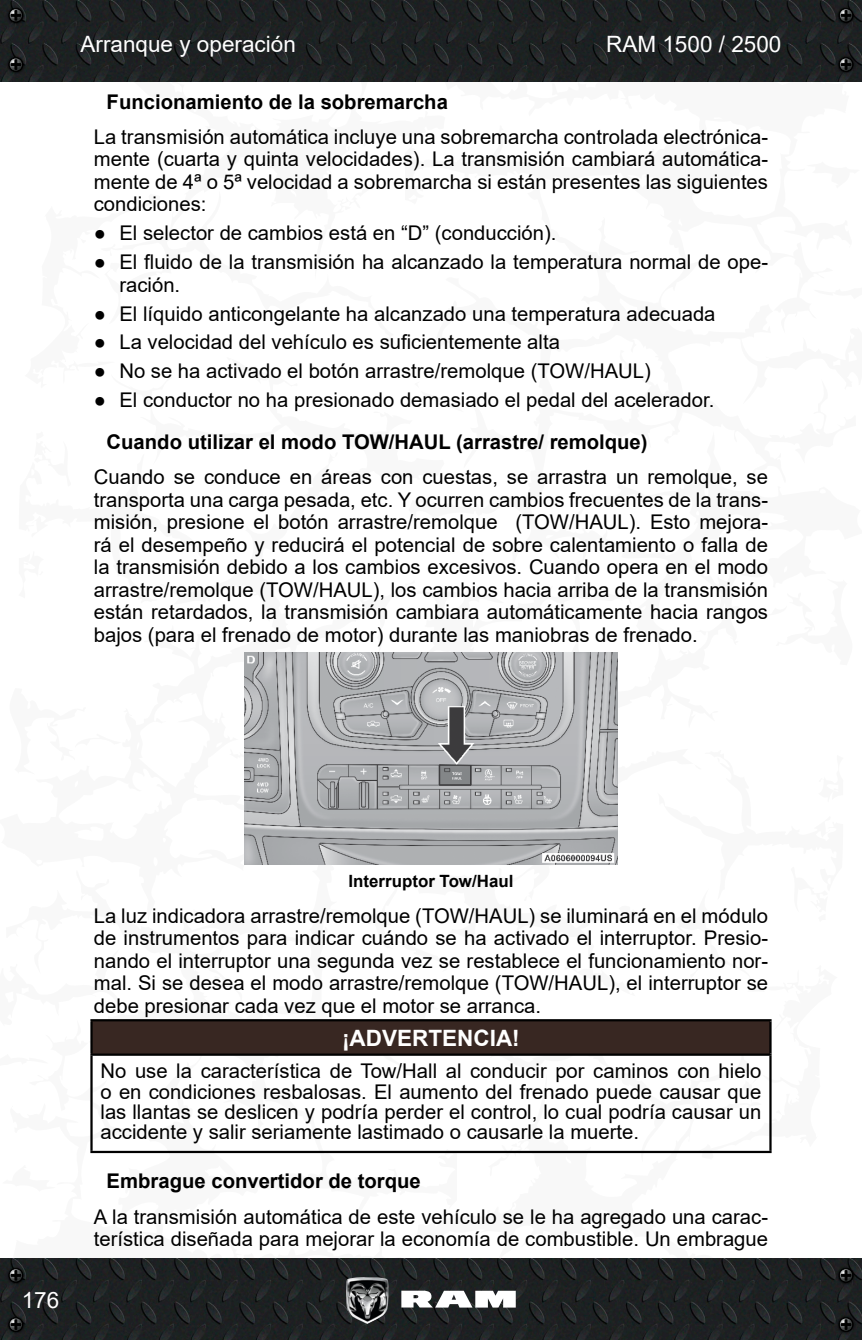
<style>
.page{position:relative;width:862px;height:1340px;background:#fff}
.page>*{position:absolute;margin:0;border:0;box-sizing:border-box;transform-origin:0 0}
.t1{font:22.5px "Arial";color:#fff}
.Adver_Preca_Título{font:700 22.5px "Arial";color:#fff}
._4_Normal{font:20.25px/22.5px "Arial";color:#000;text-align:justify}
.Adver_Preca_Texto{font:20.25px/20.2px "Arial";color:#000;text-align:justify}
._3_Tercer_sub{font:700 20.25px "Arial";color:#000}
._7_Pie_de_fot{font:700 16.88px "Arial";color:#000}
</style>
<div class="page">
<svg style="left:861px;top:39px;width:1px;height:1259px"></svg>
<img style="left:0;top:0;width:861px;height:81px">
<img style="left:0;top:1258px;width:861px;height:81px">
<svg style="left:401px;top:1290px;width:114px;height:17px"></svg>
<img style="left:346px;top:1276px;width:42px;height:47px">
<img style="left:5px;top:4px;width:22px;height:22px">
<svg style="left:8px;top:8px;width:16px;height:15px"></svg>
<img style="left:5px;top:1264px;width:22px;height:22px">
<svg style="left:8px;top:1267px;width:16px;height:15px"></svg>
<img style="left:834px;top:4px;width:22px;height:22px">
<svg style="left:837px;top:8px;width:16px;height:15px"></svg>
<img style="left:834px;top:1264px;width:22px;height:22px">
<svg style="left:837px;top:1267px;width:16px;height:15px"></svg>
<img style="left:5px;top:53px;width:22px;height:23px">
<svg style="left:8px;top:57px;width:16px;height:15px"></svg>
<img style="left:5px;top:1313px;width:22px;height:22px">
<svg style="left:8px;top:1316px;width:16px;height:15px"></svg>
<img style="left:834px;top:53px;width:22px;height:23px">
<svg style="left:837px;top:57px;width:16px;height:15px"></svg>
<img style="left:834px;top:1313px;width:22px;height:22px">
<svg style="left:837px;top:1316px;width:16px;height:15px"></svg>
<img style="left:244px;top:652px;width:373px;height:212px">
<div style="left:91px;top:1020px;width:679px;height:34px;background:#382722"></div>
<hr style="left:90px;top:1019px;width:681px;height:2px;background:#000">
<hr style="left:90px;top:1021px;width:3px;height:32px;background:#000">
<hr style="left:768px;top:1021px;width:3px;height:32px;background:#000">
<hr style="left:90px;top:1053px;width:681px;height:2px;background:#000">
<hr style="left:90px;top:1055px;width:3px;height:95px;background:#000">
<hr style="left:768px;top:1055px;width:3px;height:95px;background:#000">
<hr style="left:90px;top:1150px;width:681px;height:3px;background:#000">
<p class="t1" style="left:80px;top:29px;width:217px">Arranque y operación</p>
<p class="t1" style="left:605px;top:29px;width:177px">RAM 1500 / 2500</p>
<p class="_3_Tercer_sub" style="left:107px;top:87px;width:342px">Funcionamiento de la sobremarcha</p>
<p class="_4_Normal" style="left:94px;top:125px;width:675px">La transmisión automática incluye una sobremarcha controlada electrónica&shy;mente (cuarta y quinta velocidades). La transmisión cambiará automática&shy;mente de 4ª o 5ª velocidad a sobremarcha si están presentes las siguientes condiciones:</p>
<p class="_4_Normal" style="left:94px;top:222px;width:464px">● El selector de cambios está en “D” (conducción).</p>
<p class="_4_Normal" style="left:119px;top:251px;width:649px;text-indent:-26px">● El fluido de la transmisión ha alcanzado la temperatura normal de ope&shy;ración.</p>
<p class="_4_Normal" style="left:94px;top:302px;width:622px">● El líquido anticongelante ha alcanzado una temperatura adecuada</p>
<p class="_4_Normal" style="left:94px;top:331px;width:467px">● La velocidad del vehículo es suficientemente alta</p>
<p class="_4_Normal" style="left:94px;top:360px;width:558px">● No se ha activado el botón arrastre/remolque (TOW/HAUL)</p>
<p class="_4_Normal" style="left:94px;top:389px;width:621px">● El conductor no ha presionado demasiado el pedal del acelerador.</p>
<p class="_3_Tercer_sub" style="left:107px;top:427px;width:542px">Cuando utilizar el modo TOW/HAUL (arrastre/ remolque)</p>
<p class="_4_Normal" style="left:94px;top:465px;width:675px">Cuando se conduce en áreas con cuestas, se arrastra un remolque, se transporta una carga pesada, etc. Y ocurren cambios frecuentes de la trans&shy;misión, presione el botón arrastre/remolque (TOW/HAUL). Esto mejora&shy;rá el desempeño y reducirá el potencial de sobre calentamiento o falla de la transmisión debido a los cambios excesivos. Cuando opera en el modo arrastre/remolque (TOW/HAUL), los cambios hacia arriba de la transmisión están retardados, la transmisión cambiara automáticamente hacia rangos bajos (para el frenado de motor) durante las maniobras de frenado.</p>
<p class="t1" style="left:22px;top:1284px;width:39px">176</p>
<p class="_7_Pie_de_fot" style="left:348px;top:869px;width:166px">Interruptor Tow/Haul</p>
<p class="_4_Normal" style="left:94px;top:904px;width:675px">La luz indicadora arrastre/remolque (TOW/HAUL) se iluminará en el módulo de instrumentos para indicar cuándo se ha activado el interruptor. Presio&shy;nando el interruptor una segunda vez se restablece el funcionamiento nor&shy;mal. Si se desea el modo arrastre/remolque (TOW/HAUL), el interruptor se debe presionar cada vez que el motor se arranca.</p>
<p class="Adver_Preca_Título" style="left:342px;top:1021px;width:179px">¡ADVERTENCIA!</p>
<p class="Adver_Preca_Texto" style="left:100px;top:1061px;width:662px">No use la característica de Tow/Hall al conducir por caminos con hielo o en condiciones resbalosas. El aumento del frenado puede causar que las llantas se deslicen y podría perder el control, lo cual podría causar un accidente y salir seriamente lastimado o causarle la muerte.</p>
<p class="_3_Tercer_sub" style="left:107px;top:1166px;width:315px">Embrague convertidor de torque</p>
<p class="_4_Normal" style="left:94px;top:1205px;width:675px">A la transmisión automática de este vehículo se le ha agregado una carac&shy;terística diseñada para mejorar la economía de combustible. Un embrague</p>
</div>
